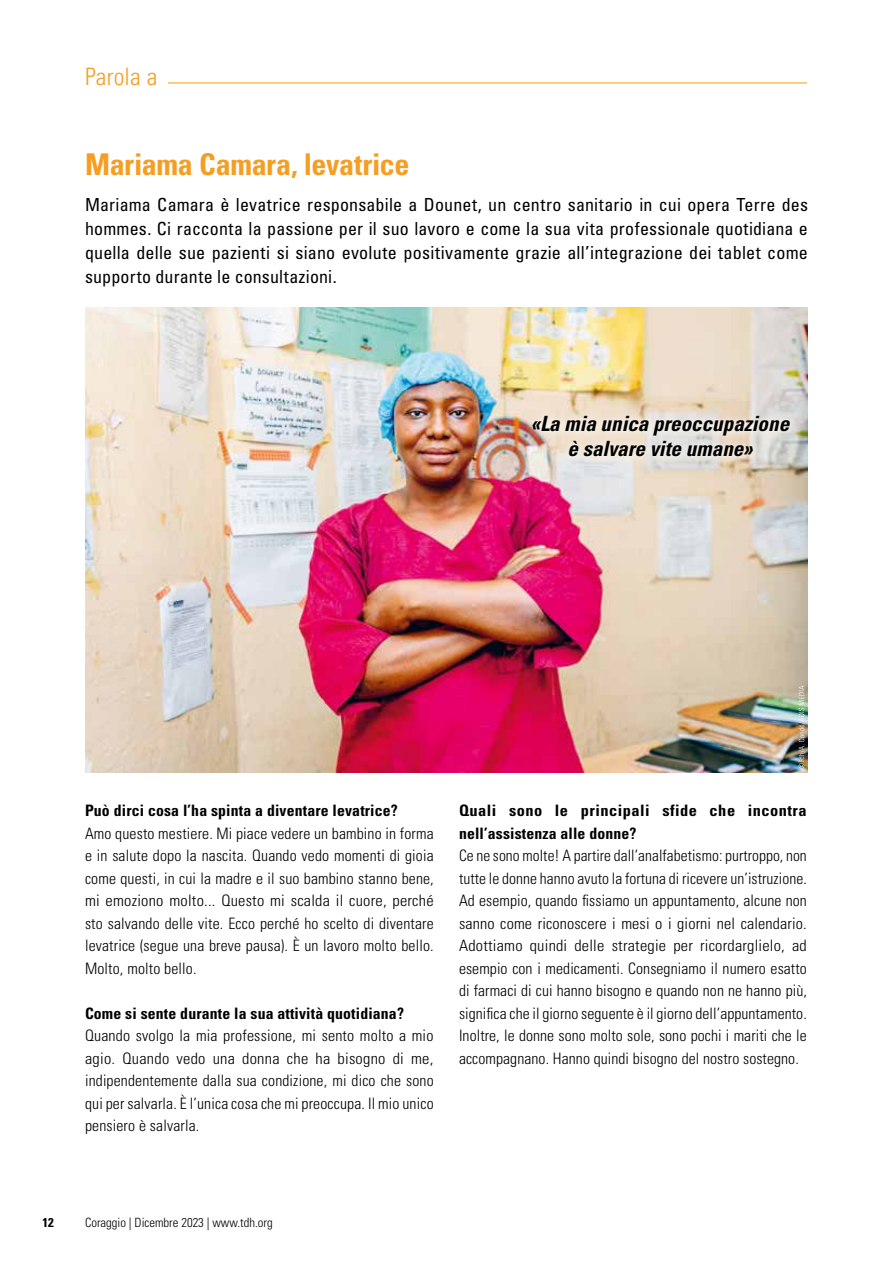
<style>
.page{position:relative;width:893px;height:1263px;background:#fff}
.page>*{position:absolute;margin:0;border:0;box-sizing:border-box;transform-origin:0 0}
.t1{font:700 condensed 30px "Univers LT Std";letter-spacing:-.01em;color:#f59e22}
.t2{font:300 condensed 24px "Univers LT Std";letter-spacing:.01em;color:#f59e22}
.t3{font:italic 700 condensed 21px/25.2px "Univers LT Std";color:#000;text-align:center}
.t4{font:condensed 18px/24px "Univers LT Std";letter-spacing:.01em;color:#000;text-align:justify}
.t5{font:300 condensed 15.75px/22.5px "Univers LT Std";letter-spacing:.01em;color:#000;text-align:justify}
.t6{font:700 condensed 15.75px "Univers LT Std";letter-spacing:.01em;color:#000}
.t7{font:700 condensed 15.75px/22.5px "Univers LT Std";letter-spacing:.03em;color:#000;scale:1.04 1}
.t8{font:300 condensed 12.75px "Univers LT Std";color:#000}
.t9{font:700 condensed 12.75px "Univers LT Std";color:#000}
</style>
<div class="page">
<img style="left:85px;top:308px;width:723px;height:464px">
<svg style="left:529px;top:411px;width:271px;height:57px"></svg>
<div style="left:526px;top:408px;width:271px;height:56px;background:#fff;opacity:.75"></div>
<svg style="left:799px;top:686px;width:6px;height:82px"></svg>
<hr style="left:168px;top:83px;width:639px;height:1px;background:#f59e00">
<h2 class="t2" style="left:85px;top:62px;width:74px">Parola a</h2>
<h1 class="t1" style="left:85px;top:146px;width:326px">Mariama Camara, levatrice</h1>
<p class="t4" style="left:85px;top:193px;width:724px">Mariama Camara è levatrice responsabile a Dounet, un centro sanitario in cui opera Terre des hommes. Ci racconta la passione per il suo lavoro e come la sua vita professionale quotidiana e quella delle sue pazienti si siano evolute positivamente grazie all’integrazione dei tablet come supporto durante le consultazioni.</p>
<h3 class="t3" style="left:531px;top:411px;width:260px">«La mia unica preoccupazione è salvare vite umane»</h3>
<p class="t6" style="left:85px;top:801px;width:314px">Può dirci cosa l’ha spinta a diventare levatrice?</p>
<p class="t5" style="left:85px;top:822px;width:350px">Amo questo mestiere. Mi piace vedere un bambino in forma e in salute dopo la nascita. Quando vedo momenti di gioia come questi, in cui la madre e il suo bambino stanno bene, mi emoziono molto... Questo mi scalda il cuore, perché sto salvando delle vite. Ecco perché ho scelto di diventare levatrice (segue una breve pausa). È un lavoro molto bello.<br>Molto, molto bello.</p>
<p class="t6" style="left:85px;top:1003px;width:320px">Come si sente durante la sua attività quotidiana?</p>
<p class="t5" style="left:85px;top:1024px;width:350px">Quando svolgo la mia professione, mi sento molto a mio agio. Quando vedo una donna che ha bisogno di me, indipendentemente dalla sua condizione, mi dico che sono qui per salvarla. È l’unica cosa che mi preoccupa. Il mio unico pensiero è salvarla.</p>
<p class="t7" style="left:459px;top:799px;width:336px">Quali sono le principali sfide che incontra nell’assistenza alle donne?</p>
<p class="t5" style="left:459px;top:844px;width:349px">Ce ne sono molte! A partire dall’analfabetismo: purtroppo, non tutte le donne hanno avuto la fortuna di ricevere un’istruzione.<br>Ad esempio, quando fissiamo un appuntamento, alcune non sanno come riconoscere i mesi o i giorni nel calendario.<br>Adottiamo quindi delle strategie per ricordarglielo, ad esempio con i medicamenti. Consegniamo il numero esatto di farmaci di cui hanno bisogno e quando non ne hanno più, significa che il giorno seguente è il giorno dell’appuntamento.<br>Inoltre, le donne sono molto sole, sono pochi i mariti che le accompagnano. Hanno quindi bisogno del nostro sostegno.</p>
<p class="t9" style="left:43px;top:1214px;width:13px">12</p>
<p class="t8" style="left:85px;top:1214px;width:189px">Coraggio | Dicembre 2023 | www.tdh.org</p>
</div>
